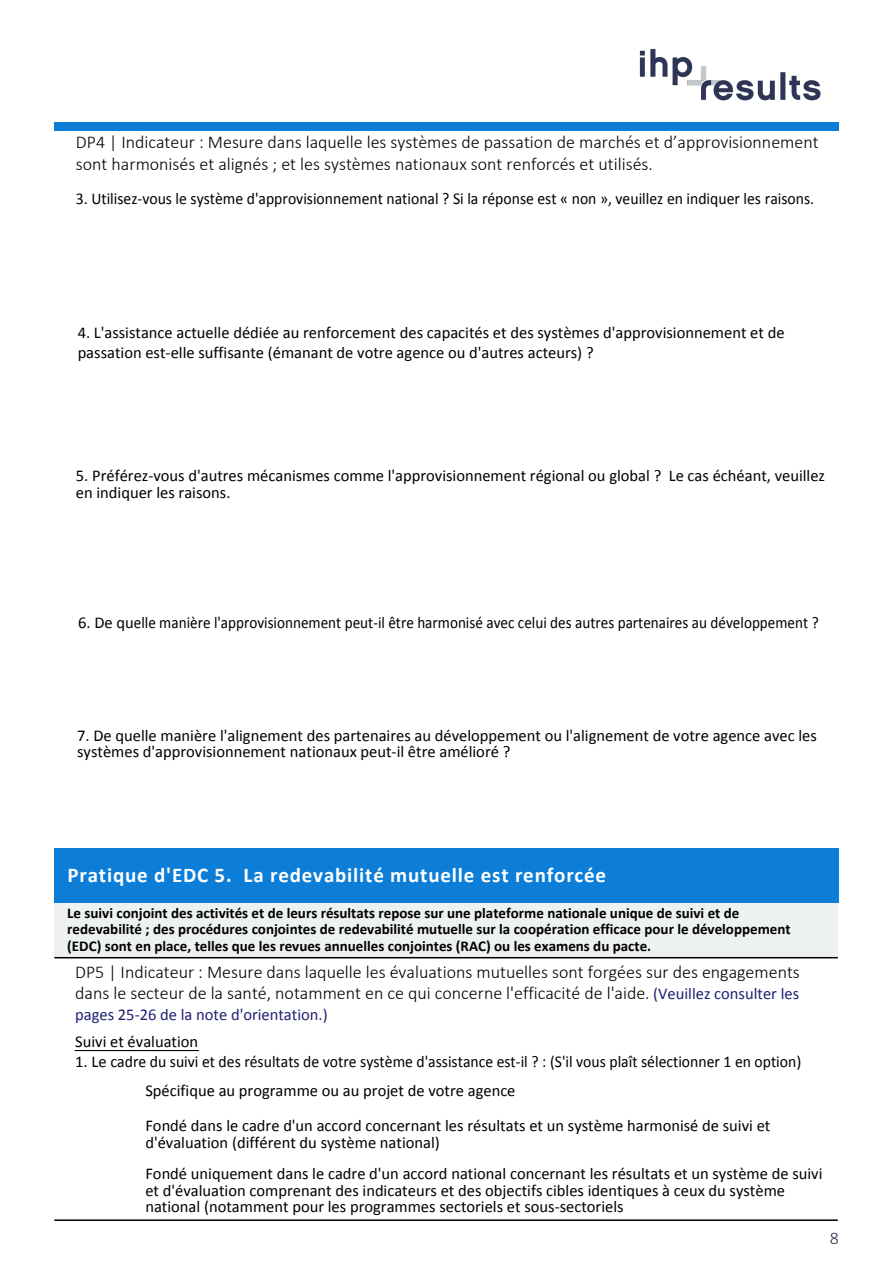
<style>
.page{position:relative;width:893px;height:1263px;background:#fff}
.page>*{position:absolute;margin:0;border:0;box-sizing:border-box;transform-origin:0 0}
.t1{font:700 21px "Calibri";letter-spacing:.04em;color:#fff}
.t2{font:300 18px/21.6px "Calibri";color:#000}
.t3{font:300 18px "Calibri";color:#2d3658}
.t4{font:16.5px/16.5px "Calibri";color:#000}
.t5{font:16.5px "Calibri";color:#000;scale:.95 1}
.t6{font:16.5px "Calibri";color:#1f2072}
.t7{font:700 15px/16.5px "Calibri";color:#000}
.s1{font-weight:400;font-size:16.5px;color:#1f2072}
</style>
<div class="page">
<img style="left:639px;top:49px;width:182px;height:52px">
<div style="left:54px;top:123px;width:785px;height:8px;background:#0c7ed8"></div>
<div style="left:54px;top:902px;width:784px;height:55px;background:#eef1f2"></div>
<div style="left:54px;top:848px;width:785px;height:54px;background:#0c7ed8"></div>
<hr style="left:54px;top:957px;width:784px;height:1px;background:#000">
<hr style="left:54px;top:1219px;width:784px;height:2px;background:#000">
<hr style="left:75px;top:1050px;width:124px;height:1px;background:#000">
<p class="t2" style="left:76px;top:130px;width:744px">DP4 | Indicateur : Mesure dans laquelle les systèmes de passation de marchés et d’approvisionnement sont harmonisés et alignés ; et les systèmes nationaux sont renforcés et utilisés.</p>
<p class="t5" style="left:76px;top:189px;width:779px">3. Utilisez-vous le système d'approvisionnement national ? Si la réponse est « non », veuillez en indiquer les raisons.</p>
<p class="t4" style="left:78px;top:323px;width:708px;line-height:19.8px">4. L'assistance actuelle dédiée au renforcement des capacités et des systèmes d'approvisionnement et de passation est-elle suffisante (émanant de votre agence ou d'autres acteurs) ?</p>
<p class="t4" style="left:76px;top:467px;width:751px">5. Préférez-vous d'autres mécanismes comme l'approvisionnement régional ou global ? Le cas échéant, veuillez en indiquer les raisons.</p>
<p class="t4" style="left:78px;top:614px;width:742px">6. De quelle manière l'approvisionnement peut-il être harmonisé avec celui des autres partenaires au développement ?</p>
<p class="t4" style="left:77px;top:727px;width:741px">7. De quelle manière l'alignement des partenaires au développement ou l'alignement de votre agence avec les systèmes d'approvisionnement nationaux peut-il être amélioré ?</p>
<p class="t1" style="left:67px;top:862px;width:540px">Pratique d'EDC 5. La redevabilité mutuelle est renforcée</p>
<p class="t7" style="left:67px;top:904px;width:725px">Le suivi conjoint des activités et de leurs résultats repose sur une plateforme nationale unique de suivi et de redevabilité ; des procédures conjointes de redevabilité mutuelle sur la coopération efficace pour le développement (EDC) sont en place, telles que les revues annuelles conjointes (RAC) ou les examens du pacte.</p>
<p class="t2" style="left:75px;top:960px;width:726px">DP5 | Indicateur : Mesure dans laquelle les évaluations mutuelles sont forgées sur des engagements dans le secteur de la santé, notamment en ce qui concerne l'efficacité de l'aide. <span class="s1">(Veuillez consulter les</span></p>
<p class="t6" style="left:75px;top:1004px;width:254px">pages 25-26 de la note d'orientation.)</p>
<p class="t4" style="left:75px;top:1033px;width:125px">Suivi et évaluation</p>
<p class="t4" style="left:145px;top:1047px;width:658px;line-height:29.2px;text-indent:-70px">1. Le cadre du suivi et des résultats de votre système d'assistance est-il ? : (S'il vous plaît sélectionner 1 en option)<br>Spécifique au programme ou au projet de votre agence</p>
<p class="t4" style="left:145px;top:1117px;width:626px">Fondé dans le cadre d'un accord concernant les résultats et un système harmonisé de suivi et d'évaluation (différent du système national)</p>
<p class="t4" style="left:145px;top:1165px;width:679px">Fondé uniquement dans le cadre d'un accord national concernant les résultats et un système de suivi et d'évaluation comprenant des indicateurs et des objectifs cibles identiques à ceux du système national (notamment pour les programmes sectoriels et sous-sectoriels</p>
<p class="t3" style="left:830px;top:1227px;width:11px">8</p>
</div>
